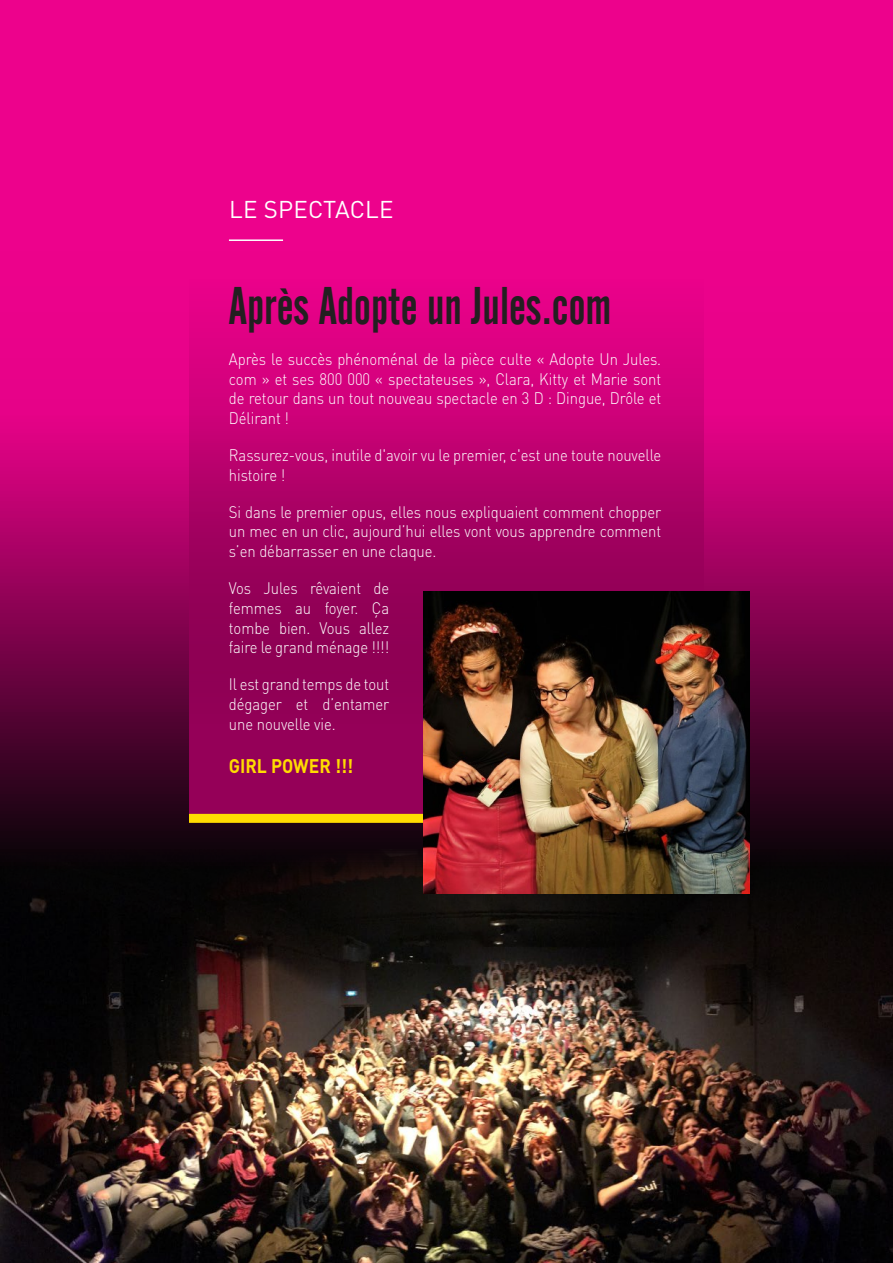
<style>
.page{position:relative;width:893px;height:1263px;background:#ed028c}
.page>*{position:absolute;margin:0;border:0;box-sizing:border-box;transform-origin:0 0}
.t1{font:52.5px "Alternate Gothic No 2 BT";color:#231f20;scale:.9 1}
.t2{font:24px "DINOT";letter-spacing:.01em;color:#fff}
.t3{font:700 19.5px "DINOT";color:#ffdc01;scale:.9 1}
.t4{font:300 16.5px/19.8px "DINOT";letter-spacing:-.005em;color:#fff;text-align:justify;scale:.9 1}
</style>
<div class="page">
<svg style="left:0;top:422px;width:893px;height:421px;background:#7d024b"></svg>
<img style="left:0;top:843px;width:893px;height:420px">
<svg style="left:189px;top:322px;width:515px;height:492px;background:#b00068"></svg>
<hr style="left:229px;top:239px;width:54px;height:2px;background:#fff">
<div style="left:189px;top:814px;width:293px;height:9px;background:#ffdc01"></div>
<img style="left:423px;top:591px;width:326px;height:302px">
<h2 class="t2" style="left:229px;top:193px;width:166px">LE SPECTACLE</h2>
<h1 class="t1" style="left:229px;top:276px;width:426px">Après Adopte un Jules.com</h1>
<p class="t4" style="left:229px;top:348px;width:482px">Après le succès phénoménal de la pièce culte « Adopte Un Jules. com » et ses 800 000 « spectateuses », Clara, Kitty et Marie sont de retour dans un tout nouveau spectacle en 3 D : Dingue, Drôle et Délirant !</p>
<p class="t4" style="left:229px;top:444px;width:482px">Rassurez-vous, inutile d'avoir vu le premier, c'est une toute nouvelle histoire !</p>
<p class="t4" style="left:229px;top:501px;width:482px">Si dans le premier opus, elles nous expliquaient comment chopper un mec en un clic, aujourd’hui elles vont vous apprendre comment s’en débarrasser en une claque.</p>
<p class="t4" style="left:229px;top:577px;width:180px">Vos Jules rêvaient de femmes au foyer. Ça tombe bien. Vous allez faire le grand ménage !!!!</p>
<p class="t4" style="left:229px;top:674px;width:180px">Il est grand temps de tout dégager et d’entamer une nouvelle vie.</p>
<p class="t3" style="left:229px;top:753px;width:140px">GIRL POWER !!!</p>
</div>
